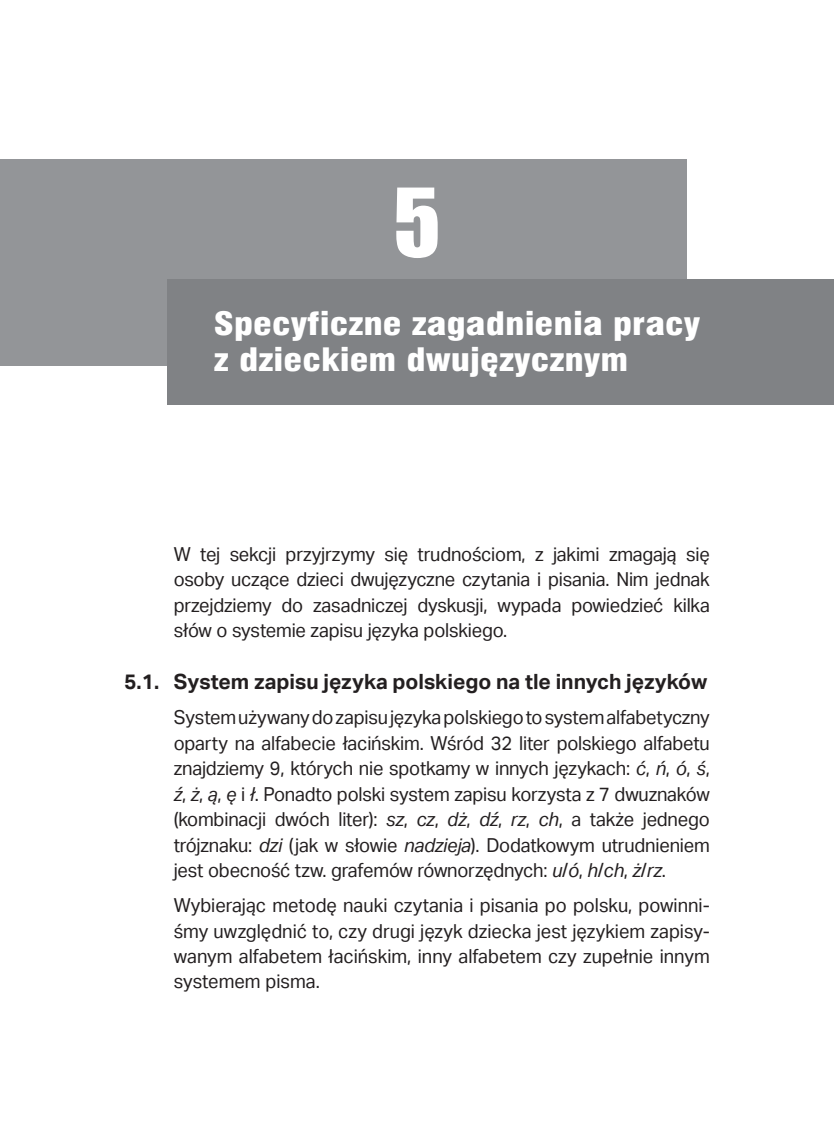
<style>
.page{position:relative;width:834px;height:1141px;background:#fff}
.page>*{position:absolute;margin:0;border:0;box-sizing:border-box;transform-origin:0 0}
.t1{font:87.5px "Impact";color:#fff}
.t2{font:31.5px/36.8px "Swis 721 Blk Cn EU Normal";color:#fff;scale:1.2 1}
.t3{font:700 21px "Aktiv Grotesk";color:#231f20}
.t4{font:19.25px/25.4px "Aktiv Grotesk";letter-spacing:-.01em;color:#231f20;text-align:justify;scale:.95 1}
.s1{font-style:italic}
</style>
<div class="page">
<div style="left:0;top:159px;width:686px;height:206px;background:#939598"></div>
<div style="left:167px;top:279px;width:666px;height:126px;background:#808285"></div>
<h1 class="t1" style="left:393px;top:155px;width:48px">5</h1>
<h2 class="t2" style="left:214px;top:307px;width:407px">Specyficzne zagadnienia pracy z dzieckiem dwujęzycznym</h2>
<p class="t4" style="left:174px;top:541px;width:565px">W tej sekcji przyjrzymy się trudnościom, z jakimi zmagają się osoby uczące dzieci dwujęzyczne czytania i pisania. Nim jednak przejdziemy do zasadniczej dyskusji, wypada powiedzieć kilka słów o systemie zapisu języka polskiego.</p>
<p class="t3" style="left:124px;top:670px;width:584px">5.1. System zapisu języka polskiego na tle innych języków</p>
<p class="t4" style="left:174px;top:705px;width:565px">System używany do zapisu języka polskiego to system alfabetyczny oparty na alfabecie łacińskim. Wśród 32 liter polskiego alfabetu znajdziemy 9, których nie spotkamy w innych językach: <span class="s1">ć</span>, <span class="s1">ń</span>, <span class="s1">ó</span>, <span class="s1">ś</span>, <span class="s1">ź</span>, <span class="s1">ż</span>, <span class="s1">ą</span>, <span class="s1">ę</span> i <span class="s1">ł</span>. Ponadto polski system zapisu korzysta z 7 dwuznaków (kombinacji dwóch liter): <span class="s1">sz</span>, <span class="s1">cz</span>, <span class="s1">dż</span>, <span class="s1">dź</span>, <span class="s1">rz</span>, <span class="s1">ch</span>, a także jednego trójznaku: <span class="s1">dzi</span> (jak w słowie <span class="s1">nadzieja</span>). Dodatkowym utrudnieniem jest obecność tzw. grafemów równorzędnych: <span class="s1">u</span>/<span class="s1">ó</span>, <span class="s1">h</span>/<span class="s1">ch</span>, <span class="s1">ż</span>/<span class="s1">rz</span>.</p>
<p class="t4" style="left:174px;top:893px;width:565px">Wybierając metodę nauki czytania i pisania po polsku, powinni&shy;śmy uwzględnić to, czy drugi język dziecka jest językiem zapisy&shy;wanym alfabetem łacińskim, inny alfabetem czy zupełnie innym systemem pisma.</p>
</div>
